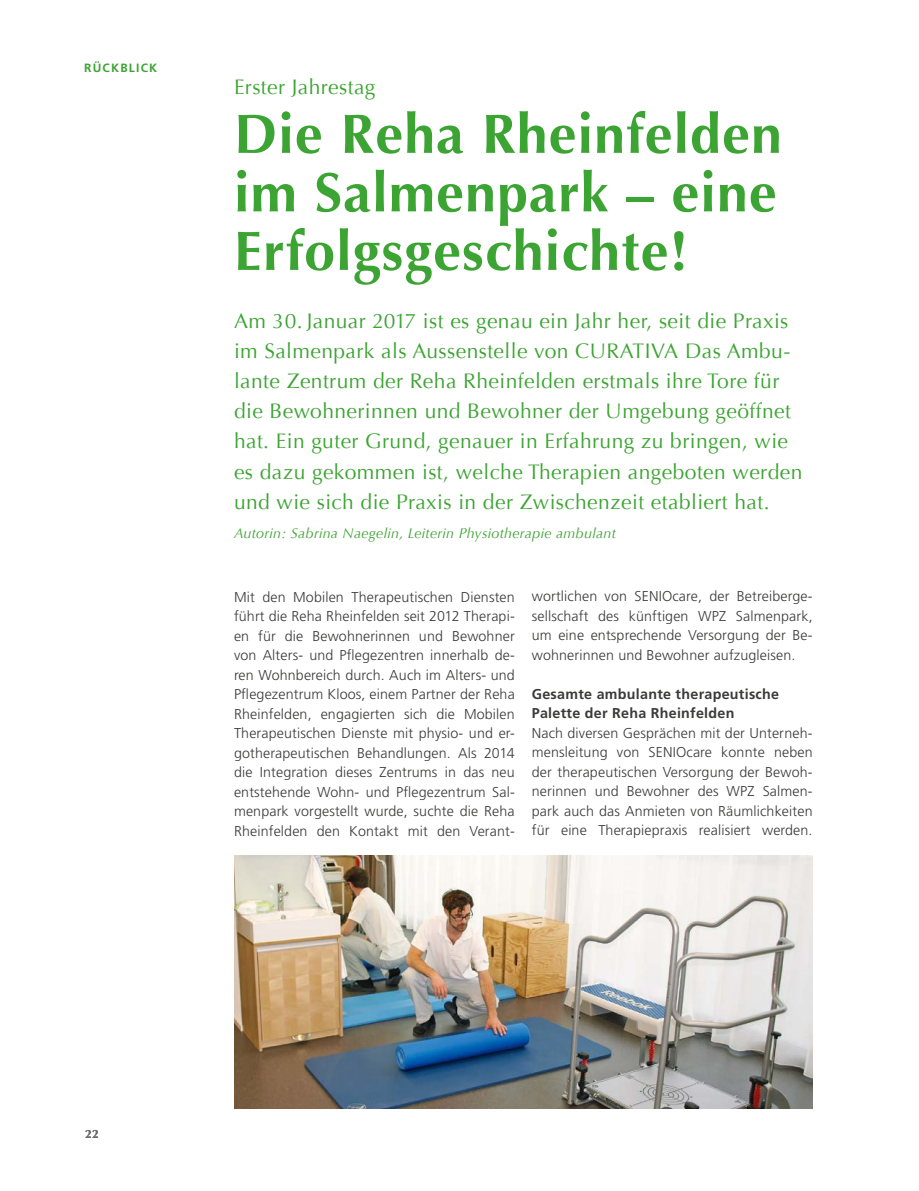
<style>
.page{position:relative;width:919px;height:1191px;background:#fff}
.page>*{position:absolute;margin:0;border:0;box-sizing:border-box;transform-origin:0 0}
.t1{font:700 55.5px/58.5px "Optima";letter-spacing:.02em;color:#3ca432;text-align:justify}
.t2{font:21px/30px "Optima";letter-spacing:.02em;color:#3ca432}
.t3{font:300 14.25px/19.5px "Frutiger";letter-spacing:.01em;color:#3a3a39;text-align:justify}
.t4{font:700 14.25px/19.5px "Frutiger";letter-spacing:.02em;color:#3a3a39}
.t5{font:italic 14.25px "Optima";letter-spacing:.02em;color:#3ca432}
.t6{font:700 12px "Frutiger";letter-spacing:.1em;color:#3ca432}
.t7{font:700 12px "Optima";color:#6a6a69}
</style>
<div class="page">
<img style="left:234px;top:855px;width:578px;height:253px">
<p class="t6" style="left:84px;top:61px;width:74px">RÜCKBLICK</p>
<h2 class="t2" style="left:234px;top:72px;width:143px">Erster Jahrestag</h2>
<h1 class="t1" style="left:234px;top:105px;width:549px">Die Reha Rheinfelden im Salmenpark – eine Erfolgsgeschichte!</h1>
<p class="t2" style="left:234px;top:306px;width:570px">Am 30. Januar 2017 ist es genau ein Jahr her, seit die Praxis im Salmenpark als Aussenstelle von CURATIVA Das Ambu&shy;lante Zentrum der Reha Rheinfelden erstmals ihre Tore für die Bewohnerinnen und Bewohner der Umgebung geöffnet hat. Ein guter Grund, genauer in Erfahrung zu bringen, wie es dazu gekommen ist, welche Therapien angeboten werden und wie sich die Praxis in der Zwischenzeit etabliert hat.</p>
<p class="t5" style="left:234px;top:525px;width:383px">Autorin: Sabrina Naegelin, Leiterin Physiotherapie ambulant</p>
<p class="t3" style="left:234px;top:587px;width:282px">Mit den Mobilen Therapeutischen Diensten führt die Reha Rheinfelden seit 2012 Therapi&shy;en für die Bewohnerinnen und Bewohner von Alters- und Pflegezentren innerhalb de&shy;ren Wohnbereich durch. Auch im Alters- und Pflegezentrum Kloos, einem Partner der Reha Rheinfelden, engagierten sich die Mobilen Therapeutischen Dienste mit physio- und er&shy;gotherapeutischen Behandlungen. Als 2014 die Integration dieses Zentrums in das neu entstehende Wohn- und Pflegezentrum Sal&shy;menpark vorgestellt wurde, suchte die Reha Rheinfelden den Kontakt mit den Verant-</p>
<p class="t3" style="left:531px;top:587px;width:282px">wortlichen von SENIOcare, der Betreiberge&shy;sellschaft des künftigen WPZ Salmenpark, um eine entsprechende Versorgung der Be&shy;wohnerinnen und Bewohner aufzugleisen.</p>
<p class="t4" style="left:531px;top:684px;width:249px">Gesamte ambulante therapeutische<br>Palette der Reha Rheinfelden</p>
<p class="t3" style="left:531px;top:723px;width:282px">Nach diversen Gesprächen mit der Unterneh&shy;mensleitung von SENIOcare konnte neben der therapeutischen Versorgung der Bewoh&shy;nerinnen und Bewohner des WPZ Salmen&shy;park auch das Anmieten von Räumlichkeiten für eine Therapiepraxis realisiert werden.</p>
<p class="t7" style="left:85px;top:1127px;width:15px">22</p>
</div>
